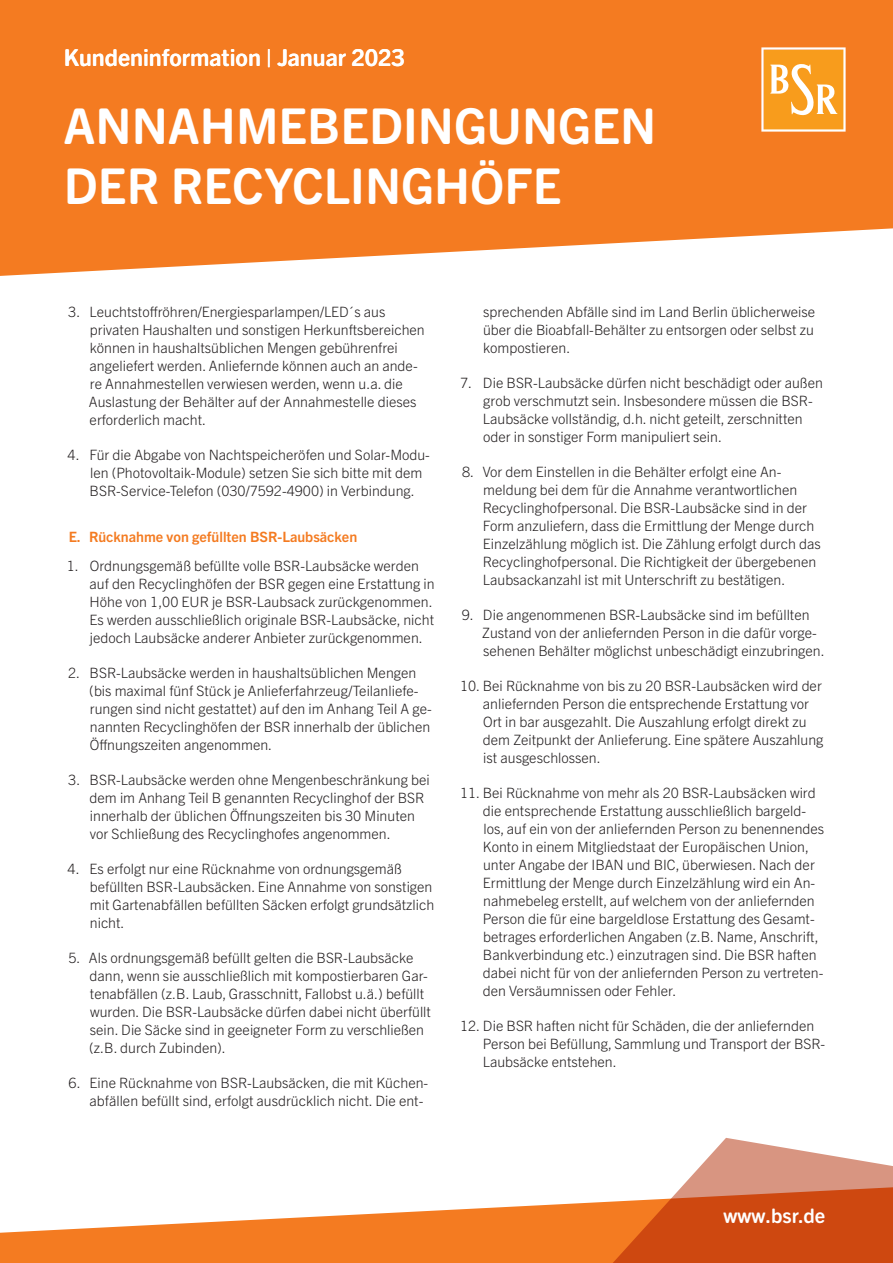
<style>
.page{position:relative;width:893px;height:1263px;background:#fff}
.page>*{position:absolute;margin:0;border:0;box-sizing:border-box;transform-origin:0 0}
.t1{font:700 49.5px/59.4px "Trade Gothic Next SR Pro";color:#fff}
.t2{font:700 23.4px "Trade Gothic Next SR Pro";color:#fff}
.t3{font:700 20.1px "Trade Gothic Next SR Pro";letter-spacing:.005em;color:#fff}
.t4{font:300 14.25px/18px "Trade Gothic Next LT Pro";color:#231f20}
.t5{font:700 14.25px "Trade Gothic Next LT Pro";color:#f47b21}
</style>
<div class="page">
<svg style="left:0;top:1202px;width:594px;height:61px;fill:#f47b21"></svg>
<svg style="left:594px;top:1138px;width:299px;height:125px"></svg>
<svg style="left:0;top:0;width:893px;height:276px;background:#f48634"></svg>
<svg style="left:761px;top:47px;width:85px;height:85px"></svg>
<h2 class="t2" style="left:64px;top:42px;width:343px">Kundeninformation | Januar 2023</h2>
<h1 class="t1" style="left:64px;top:93px;width:594px">ANNAHMEBEDINGUNGEN<br>DER RECYCLINGHÖFE</h1>
<p class="t4" style="left:68px;top:302px;width:14px">3.</p>
<p class="t4" style="left:89px;top:302px;width:337px">Leuchtstoffröhren/Energiesparlampen/LED´s aus privaten Haushalten und sonstigen Herkunftsbereichen können in haushaltsüblichen Mengen gebührenfrei angeliefert werden. Anliefernde können auch an ande&shy;re Annahmestellen verwiesen werden, wenn u.a. die Auslastung der Behälter auf der Annahmestelle dieses erforderlich macht.</p>
<p class="t4" style="left:68px;top:445px;width:14px">4.</p>
<p class="t4" style="left:90px;top:445px;width:342px">Für die Abgabe von Nachtspeicheröfen und Solar-Modu&shy;len (Photovoltaik-Module) setzen Sie sich bitte mit dem<br>BSR-Service-Telefon (030/7592-4900) in Verbindung.</p>
<h1 class="t5" style="left:69px;top:527px;width:290px">E. Rücknahme von gefüllten BSR-Laubsäcken</h1>
<p class="t4" style="left:67px;top:555px;width:14px">1.</p>
<p class="t4" style="left:90px;top:555px;width:346px">Ordnungsgemäß befüllte volle BSR-Laubsäcke werden auf den Recyclinghöfen der BSR gegen eine Erstattung in Höhe von 1,00 EUR je BSR-Laubsack zurückgenommen.<br>Es werden ausschließlich originale BSR-Laubsäcke, nicht jedoch Laubsäcke anderer Anbieter zurückgenommen.</p>
<p class="t4" style="left:68px;top:662px;width:14px">2.</p>
<p class="t4" style="left:89px;top:662px;width:344px">BSR-Laubsäcke werden in haushaltsüblichen Mengen (bis maximal fünf Stück je Anlieferfahrzeug/Teilanliefe&shy;rungen sind nicht gestattet) auf den im Anhang Teil A ge&shy;nannten Recyclinghöfen der BSR innerhalb der üblichen Öffnungszeiten angenommen.</p>
<p class="t4" style="left:68px;top:769px;width:14px">3.</p>
<p class="t4" style="left:90px;top:769px;width:342px">BSR-Laubsäcke werden ohne Mengenbeschränkung bei dem im Anhang Teil B genannten Recyclinghof der BSR innerhalb der üblichen Öffnungszeiten bis 30 Minuten vor Schließung des Recyclinghofes angenommen.</p>
<p class="t4" style="left:68px;top:858px;width:14px">4.</p>
<p class="t4" style="left:90px;top:858px;width:346px">Es erfolgt nur eine Rücknahme von ordnungsgemäß befüllten BSR-Laubsäcken. Eine Annahme von sonstigen mit Gartenabfällen befüllten Säcken erfolgt grundsätzlich nicht.</p>
<p class="t4" style="left:69px;top:947px;width:14px">5.</p>
<p class="t4" style="left:89px;top:947px;width:344px">Als ordnungsgemäß befüllt gelten die BSR-Laubsäcke dann, wenn sie ausschließlich mit kompostierbaren Gar&shy;tenabfällen (z.B. Laub, Grasschnitt, Fallobst u.ä.) befüllt wurden. Die BSR-Laubsäcke dürfen dabei nicht überfüllt sein. Die Säcke sind in geeigneter Form zu verschließen (z.B. durch Zubinden).</p>
<p class="t4" style="left:69px;top:1072px;width:14px">6.</p>
<p class="t4" style="left:90px;top:1072px;width:340px">Eine Rücknahme von BSR-Laubsäcken, die mit Küchen&shy;abfällen befüllt sind, erfolgt ausdrücklich nicht. Die ent-</p>
<p class="t4" style="left:483px;top:302px;width:334px;text-align:justify">sprechenden Abfälle sind im Land Berlin üblicherweise über die Bioabfall-Behälter zu entsorgen oder selbst zu kompostieren.</p>
<p class="t4" style="left:460px;top:373px;width:14px">7.</p>
<p class="t4" style="left:483px;top:373px;width:341px">Die BSR-Laubsäcke dürfen nicht beschädigt oder außen grob verschmutzt sein. Insbesondere müssen die BSR-Laubsäcke vollständig, d.h. nicht geteilt, zerschnitten oder in sonstiger Form manipuliert sein.</p>
<p class="t4" style="left:462px;top:462px;width:14px">8.</p>
<p class="t4" style="left:483px;top:462px;width:339px">Vor dem Einstellen in die Behälter erfolgt eine An&shy;meldung bei dem für die Annahme verantwortlichen Recyclinghofpersonal. Die BSR-Laubsäcke sind in der Form anzuliefern, dass die Ermittlung der Menge durch Einzelzählung möglich ist. Die Zählung erfolgt durch das Recyclinghofpersonal. Die Richtigkeit der übergebenen Laubsackanzahl ist mit Unterschrift zu bestätigen.</p>
<p class="t4" style="left:462px;top:605px;width:14px">9.</p>
<p class="t4" style="left:482px;top:605px;width:344px">Die angenommenen BSR-Laubsäcke sind im befüllten<br>Zustand von der anliefernden Person in die dafür vorge&shy;sehenen Behälter möglichst unbeschädigt einzubringen.</p>
<p class="t4" style="left:460px;top:676px;width:363px">10. Bei Rücknahme von bis zu 20 BSR-Laubsäcken wird der</p>
<p class="t4" style="left:483px;top:694px;width:342px">anliefernden Person die entsprechende Erstattung vor Ort in bar ausgezahlt. Die Auszahlung erfolgt direkt zu dem Zeitpunkt der Anlieferung. Eine spätere Auszahlung ist ausgeschlossen.</p>
<p class="t4" style="left:460px;top:783px;width:357px">11. Bei Rücknahme von mehr als 20 BSR-Laubsäcken wird</p>
<p class="t4" style="left:483px;top:801px;width:343px">die entsprechende Erstattung ausschließlich bargeld&shy;los, auf ein von der anliefernden Person zu benennendes Konto in einem Mitgliedstaat der Europäischen Union, unter Angabe der IBAN und BIC, überwiesen. Nach der Ermittlung der Menge durch Einzelzählung wird ein An&shy;nahmebeleg erstellt, auf welchem von der anliefernden Person die für eine bargeldlose Erstattung des Gesamt&shy;betrages erforderlichen Angaben (z.B. Name, Anschrift, Bankverbindung etc.) einzutragen sind. Die BSR haften dabei nicht für von der anliefernden Person zu vertreten&shy;den Versäumnissen oder Fehler.</p>
<p class="t4" style="left:460px;top:1016px;width:356px">12. Die BSR haften nicht für Schäden, die der anliefernden</p>
<p class="t4" style="left:483px;top:1034px;width:344px">Person bei Befüllung, Sammlung und Transport der BSR-<br>Laubsäcke entstehen.</p>
<h3 class="t3" style="left:723px;top:1202px;width:103px">www.bsr.de</h3>
</div>
